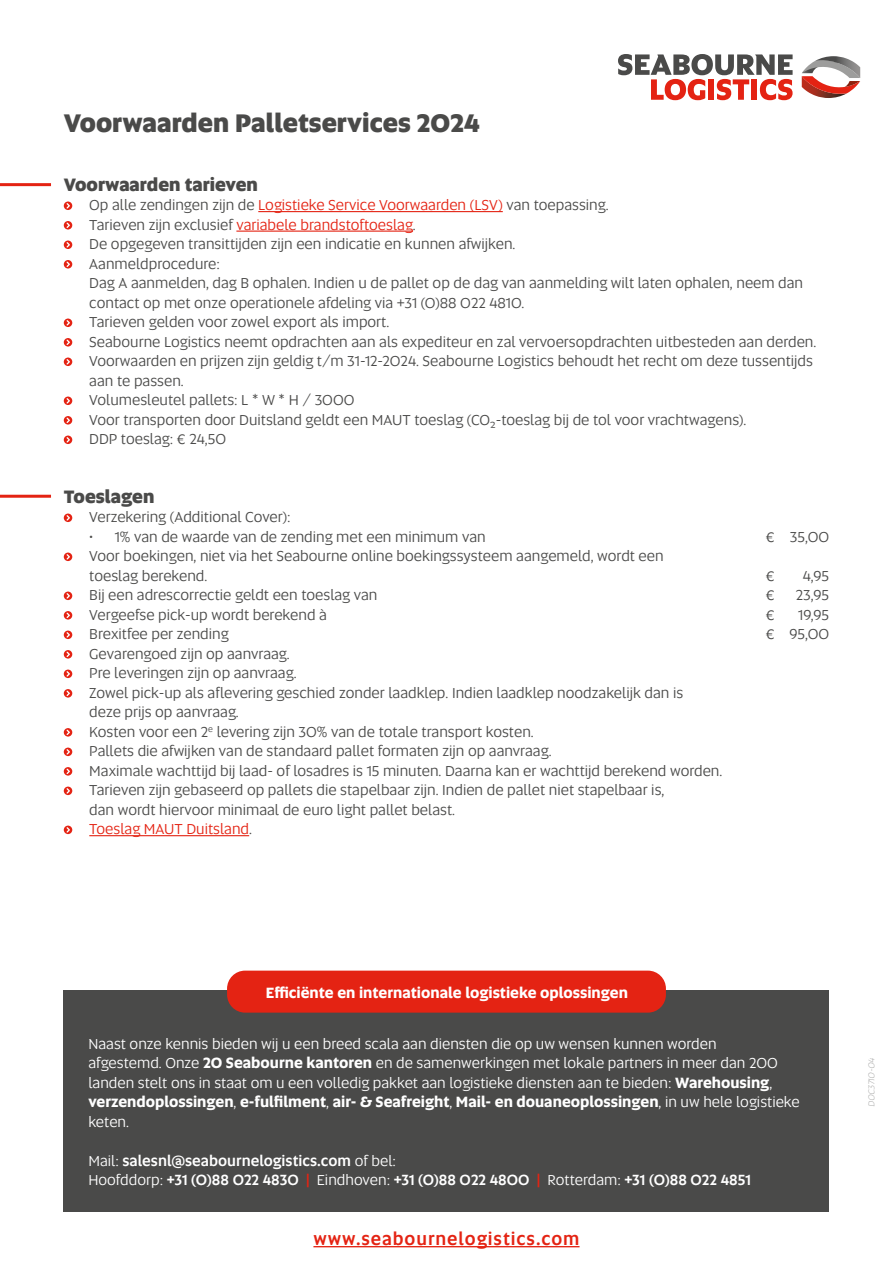
<style>
.page{position:relative;width:893px;height:1263px;background:#fff}
.page>*{position:absolute;margin:0;border:0;box-sizing:border-box;transform-origin:0 0}
.t1{font:800 25.5px "Altis";color:#4a4a49}
.Kop_1_-_zwart{font:800 18px "Altis";color:#4a4a49}
.t2{font:500 18px "Altis";letter-spacing:.05em;color:#e42313}
.Opsomming{font:15px/19.5px "Altis";color:#4a4a49}
.t3{font:15px/19.5px "Altis";color:#fff}
.t4{font:500 15px/19.5px "Altis";color:#fff}
.Opsomming-2{font:15px "Altis";color:#e42313}
.t5{font:700 15px "Altis";color:#fff}
.Bodytext{font:italic 300 9px "Altis";color:#9d9d9c}
.s1{color:#e42313}
.s2{color:#4a4a49}
.s3{font-weight:700}
.s4{font-weight:400}
</style>
<div class="page">
<hr style="left:313px;top:1246px;width:266px;height:1px;background:#e42313">
<svg style="left:802px;top:56px;width:58px;height:42px"></svg>
<svg style="left:618px;top:54px;width:175px;height:46px"></svg>
<div style="left:64px;top:990px;width:765px;height:222px;background:#4a4a49"></div>
<div style="left:227px;top:971px;width:439px;height:42px;background:#e42313;border-radius:18px"></div>
<hr style="left:258px;top:211px;width:245px;height:1px;background:#e42313">
<hr style="left:236px;top:231px;width:177px;height:1px;background:#e42313">
<hr style="left:89px;top:835px;width:160px;height:1px;background:#e42313">
<svg style="left:64px;top:201px;width:8px;height:9px"></svg>
<svg style="left:67px;top:203px;width:3px;height:6px"></svg>
<svg style="left:64px;top:221px;width:8px;height:9px"></svg>
<svg style="left:67px;top:223px;width:3px;height:5px"></svg>
<svg style="left:64px;top:240px;width:8px;height:9px"></svg>
<svg style="left:67px;top:242px;width:3px;height:6px"></svg>
<svg style="left:64px;top:260px;width:8px;height:9px"></svg>
<svg style="left:67px;top:262px;width:3px;height:5px"></svg>
<svg style="left:64px;top:318px;width:8px;height:9px"></svg>
<svg style="left:67px;top:320px;width:3px;height:6px"></svg>
<svg style="left:64px;top:338px;width:8px;height:9px"></svg>
<svg style="left:67px;top:340px;width:3px;height:5px"></svg>
<svg style="left:64px;top:357px;width:8px;height:9px"></svg>
<svg style="left:67px;top:359px;width:3px;height:6px"></svg>
<svg style="left:64px;top:396px;width:8px;height:9px"></svg>
<svg style="left:67px;top:398px;width:3px;height:6px"></svg>
<svg style="left:64px;top:416px;width:8px;height:9px"></svg>
<svg style="left:67px;top:418px;width:3px;height:5px"></svg>
<svg style="left:64px;top:435px;width:8px;height:9px"></svg>
<svg style="left:67px;top:437px;width:3px;height:6px"></svg>
<svg style="left:64px;top:513px;width:8px;height:9px"></svg>
<svg style="left:67px;top:515px;width:3px;height:6px"></svg>
<svg style="left:64px;top:552px;width:8px;height:9px"></svg>
<svg style="left:67px;top:554px;width:3px;height:6px"></svg>
<svg style="left:64px;top:591px;width:8px;height:9px"></svg>
<svg style="left:67px;top:593px;width:3px;height:6px"></svg>
<svg style="left:64px;top:611px;width:8px;height:9px"></svg>
<svg style="left:67px;top:613px;width:3px;height:5px"></svg>
<svg style="left:64px;top:630px;width:8px;height:9px"></svg>
<svg style="left:67px;top:632px;width:3px;height:6px"></svg>
<svg style="left:64px;top:650px;width:8px;height:9px"></svg>
<svg style="left:67px;top:652px;width:3px;height:5px"></svg>
<svg style="left:64px;top:669px;width:8px;height:9px"></svg>
<svg style="left:67px;top:671px;width:3px;height:6px"></svg>
<svg style="left:64px;top:689px;width:8px;height:9px"></svg>
<svg style="left:67px;top:691px;width:3px;height:5px"></svg>
<svg style="left:64px;top:728px;width:8px;height:9px"></svg>
<svg style="left:67px;top:730px;width:3px;height:5px"></svg>
<svg style="left:64px;top:747px;width:8px;height:9px"></svg>
<svg style="left:67px;top:749px;width:3px;height:6px"></svg>
<svg style="left:64px;top:767px;width:8px;height:9px"></svg>
<svg style="left:67px;top:769px;width:3px;height:5px"></svg>
<svg style="left:64px;top:786px;width:8px;height:9px"></svg>
<svg style="left:67px;top:788px;width:3px;height:6px"></svg>
<svg style="left:64px;top:825px;width:8px;height:9px"></svg>
<svg style="left:67px;top:827px;width:3px;height:6px"></svg>
<hr style="left:0;top:495px;width:51px;height:3px;background:#e42313">
<hr style="left:0;top:183px;width:51px;height:3px;background:#e42313">
<p class="t1" style="left:64px;top:104px;width:417px">Voorwaarden Palletservices 2024</p>
<p class="Kop_1_-_zwart" style="left:64px;top:171px;width:196px">Voorwaarden tarieven</p>
<p class="Opsomming" style="left:89px;top:195px;width:521px">Op alle zendingen zijn de <span class="s1">Logistieke Service Voorwaarden (LSV)</span> van toepassing.</p>
<p class="Opsomming-2" style="left:89px;top:214px;width:328px"><span class="s2">Tarieven zijn exclusief</span> variabele brandstoftoeslag<span class="s2">.</span></p>
<p class="Opsomming" style="left:89px;top:234px;width:428px">De opgegeven transittijden zijn een indicatie en kunnen afwijken.</p>
<p class="Opsomming" style="left:89px;top:253px;width:715px">Aanmeldprocedure:<br>Dag A aanmelden, dag B ophalen. Indien u de pallet op de dag van aanmelding wilt laten ophalen, neem dan contact op met onze operationele afdeling via +31 (0)88 022 4810.</p>
<p class="Opsomming" style="left:89px;top:312px;width:301px">Tarieven gelden voor zowel export als import.</p>
<p class="Opsomming" style="left:89px;top:331px;width:728px">Seabourne Logistics neemt opdrachten aan als expediteur en zal vervoersopdrachten uitbesteden aan derden.</p>
<p class="Opsomming" style="left:89px;top:351px;width:725px">Voorwaarden en prijzen zijn geldig t/m 31-12-2024. Seabourne Logistics behoudt het recht om deze tussentijds aan te passen.</p>
<p class="Opsomming" style="left:89px;top:390px;width:267px">Volumesleutel pallets: L * W * H / 3000</p>
<p class="Opsomming" style="left:89px;top:409px;width:659px">Voor transporten door Duitsland geldt een MAUT toeslag (CO₂-toeslag bij de tol voor vrachtwagens).</p>
<p class="Opsomming" style="left:89px;top:429px;width:138px">DDP toeslag: € 24,50</p>
<p class="Kop_1_-_zwart" style="left:64px;top:483px;width:92px">Toeslagen</p>
<p class="Opsomming" style="left:89px;top:507px;width:203px">Verzekering (Additional Cover):</p>
<p class="Opsomming" style="left:89px;top:526px;width:398px">• 1% van de waarde van de zending met een minimum van</p>
<p class="Opsomming" style="left:766px;top:526px;width:65px">€ 35,00</p>
<p class="Opsomming" style="left:89px;top:546px;width:576px">Voor boekingen, niet via het Seabourne online boekingssysteem aangemeld, wordt een toeslag berekend.</p>
<p class="Opsomming" style="left:766px;top:565px;width:10px">€</p>
<p class="Opsomming" style="left:803px;top:565px;width:28px">4,95</p>
<p class="Opsomming" style="left:89px;top:585px;width:290px">Bij een adrescorrectie geldt een toeslag van</p>
<p class="Opsomming" style="left:766px;top:585px;width:10px">€</p>
<p class="Opsomming" style="left:796px;top:585px;width:35px">23,95</p>
<p class="Opsomming" style="left:89px;top:604px;width:239px">Vergeefse pick-up wordt berekend à</p>
<p class="Opsomming" style="left:766px;top:604px;width:10px">€</p>
<p class="Opsomming" style="left:798px;top:604px;width:33px">19,95</p>
<p class="Opsomming" style="left:89px;top:624px;width:141px">Brexitfee per zending</p>
<p class="Opsomming" style="left:766px;top:624px;width:65px">€ 95,00</p>
<p class="Opsomming" style="left:89px;top:643px;width:202px">Gevarengoed zijn op aanvraag.</p>
<p class="Opsomming" style="left:89px;top:663px;width:209px">Pre leveringen zijn op aanvraag.</p>
<p class="Opsomming" style="left:89px;top:682px;width:595px">Zowel pick-up als aflevering geschied zonder laadklep. Indien laadklep noodzakelijk dan is deze prijs op aanvraag.</p>
<p class="Opsomming" style="left:89px;top:721px;width:446px">Kosten voor een 2<sup>e</sup> levering zijn 30% van de totale transport kosten.</p>
<p class="Opsomming" style="left:89px;top:741px;width:464px">Pallets die afwijken van de standaard pallet formaten zijn op aanvraag.</p>
<p class="Opsomming" style="left:89px;top:760px;width:635px">Maximale wachttijd bij laad- of losadres is 15 minuten. Daarna kan er wachttijd berekend worden.</p>
<p class="Opsomming" style="left:89px;top:780px;width:577px">Tarieven zijn gebaseerd op pallets die stapelbaar zijn. Indien de pallet niet stapelbaar is, dan wordt hiervoor minimaal de euro light pallet belast.</p>
<p class="Opsomming-2" style="left:89px;top:819px;width:164px">Toeslag MAUT Duitsland<span class="s2">.</span></p>
<p class="t5" style="left:266px;top:981px;width:364px">Efficiënte en internationale logistieke oplossingen</p>
<p class="t3" style="left:88px;top:1033px;width:713px">Naast onze kennis bieden wij u een breed scala aan diensten die op uw wensen kunnen worden<br>afgestemd. Onze <span class="s3">20 Seabourne kantoren</span> en de samenwerkingen met lokale partners in meer dan 200 landen stelt ons in staat om u een volledig pakket aan logistieke diensten aan te bieden: <span class="s3">Warehousing</span>, <span class="s3">verzendoplossingen</span>, <span class="s3">e-fulfilment</span>, <span class="s3">air- &amp; Seafreight</span>, <span class="s3">Mail- en douaneoplossingen</span>, in uw hele logistieke keten.</p>
<p class="t4" style="left:88px;top:1150px;width:664px"><span class="s4">Mail:</span> salesnl@seabournelogistics.com <span class="s4">of bel:<br>Hoofddorp:</span> +31 (0)88 022 4830 <span class="s1">|</span> <span class="s4">Eindhoven:</span> +31 (0)88 022 4800 <span class="s1">|</span> <span class="s4">Rotterdam:</span> +31 (0)88 022 4851</p>
<p class="t2" style="left:313px;top:1225px;width:268px">www.seabournelogistics.com</p>
<p class="Bodytext" style="left:865px;top:1107px;width:53px;rotate:-90deg">DOC3710-04</p>
</div>
